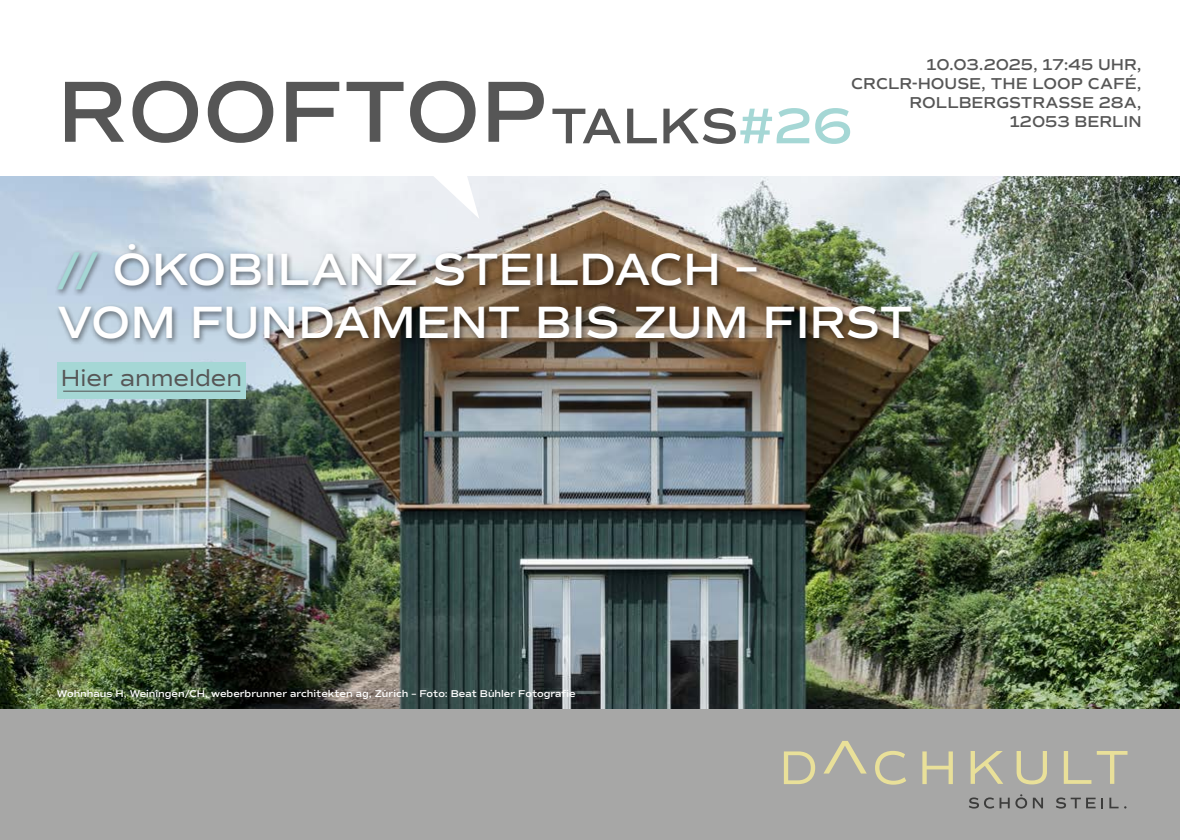
<style>
.page{position:relative;width:1180px;height:840px;background:#fff}
.page>*{position:absolute;margin:0;border:0;box-sizing:border-box;transform-origin:0 0}
.t1{font:88px "commuters sans semibold";color:#565656}
.t2{font:46px/53px "commuters sans semibold";letter-spacing:-.01em;color:#fff}
.t3{font:23.6px "Commuters Sans";color:#565656}
.t4{font:16px/19.2px "commuters sans semibold";color:#565656;text-align:right}
.t5{font:10px "commuters sans semibold";color:#fff}
.s1{font-size:50.8px}
.s2{font-size:50.8px;color:#a5d7d5}
.s3{color:#a5d7d5}
</style>
<div class="page">
<img style="left:0;top:176px;width:1179px;height:533px">
<div style="left:54px;top:241px;width:864px;height:105px;background:#000;opacity:.5"></div>
<svg style="left:386px;top:176px;width:93px;height:43px"></svg>
<div style="left:0;top:709px;width:1179px;height:130px;background:#a7a7a6"></div>
<svg style="left:970px;top:751px;width:33px;height:32px"></svg>
<svg style="left:1016px;top:751px;width:30px;height:33px"></svg>
<svg style="left:1063px;top:751px;width:64px;height:32px"></svg>
<svg style="left:784px;top:751px;width:31px;height:32px"></svg>
<svg style="left:824px;top:741px;width:42px;height:32px"></svg>
<svg style="left:875px;top:751px;width:31px;height:33px"></svg>
<svg style="left:922px;top:751px;width:30px;height:32px"></svg>
<svg style="left:969px;top:797px;width:40px;height:11px"></svg>
<svg style="left:1015px;top:794px;width:11px;height:14px"></svg>
<svg style="left:1032px;top:797px;width:10px;height:10px"></svg>
<svg style="left:1056px;top:797px;width:39px;height:11px"></svg>
<svg style="left:1109px;top:797px;width:17px;height:11px"></svg>
<div style="left:57px;top:362px;width:189px;height:36px;background:#a5d7d5"></div>
<hr style="left:63px;top:390px;width:177px;height:1px;background:#565656">
<h3 class="t4" style="left:851px;top:55px;width:292px">10.03.2025, 17:45 UHR,<br>CRCLR-HOUSE, THE LOOP CAFÉ,<br>ROLLBERGSTRASSE 28A,<br>12053 BERLIN</h3>
<h1 class="t1" style="left:57px;top:58px;width:797px">ROOFTOP<span class="s1">TALKS</span><span class="s2">#26</span></h1>
<h2 class="t2" style="left:57px;top:243px;width:857px"><span class="s3">//</span> ÖKOBILANZ STEILDACH –<br>VOM FUNDAMENT BIS ZUM FIRST</h2>
<h3 class="t3" style="left:61px;top:364px;width:182px">Hier anmelden</h3>
<p class="t5" style="left:57px;top:687px;width:520px">Wohnhaus H, Weiningen/CH, weberbrunner architekten ag, Zürich – Foto: Beat Bühler Fotografie</p>
</div>
